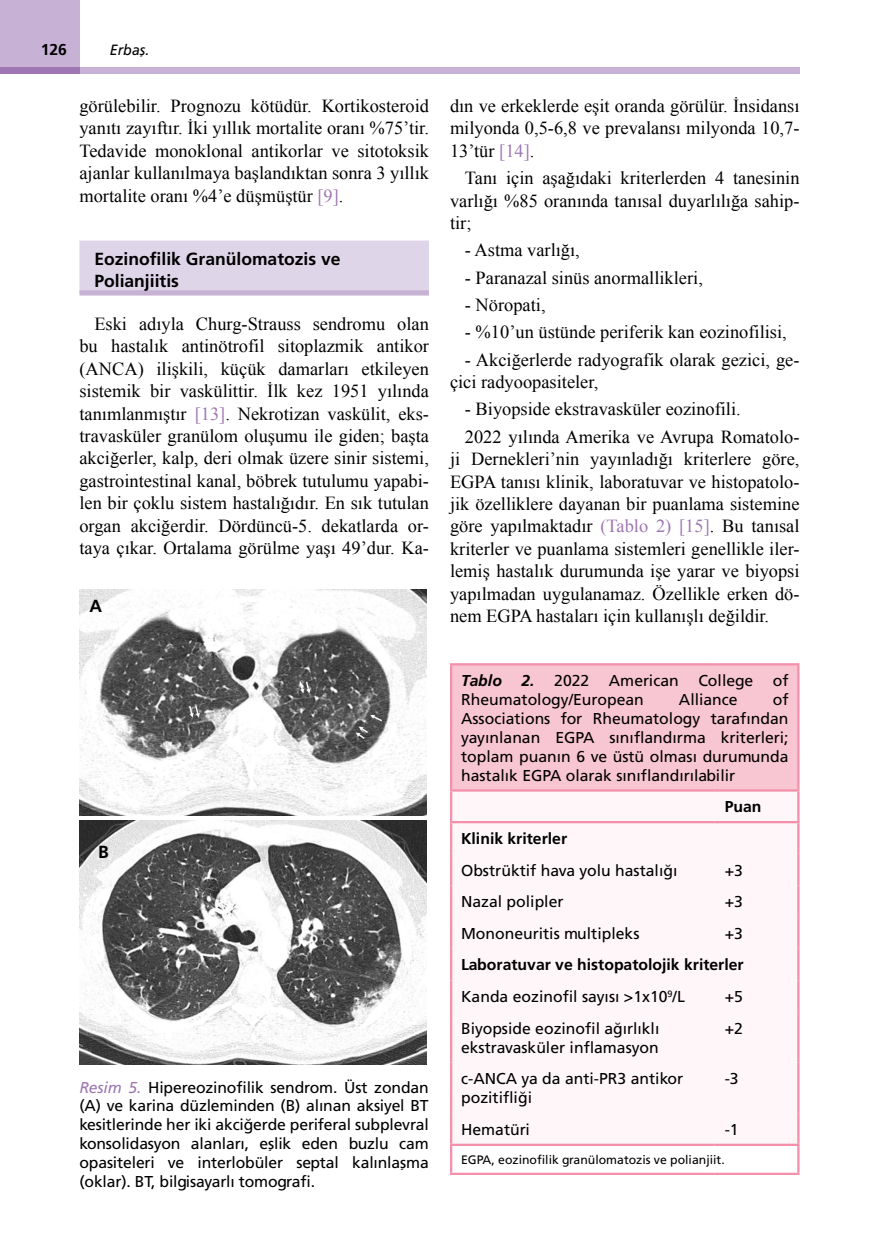
<style>
.page{position:relative;width:879px;height:1260px;background:#fff}
.page>*{position:absolute;margin:0;border:0;box-sizing:border-box;transform-origin:0 0}
.YAZI{font:18.38px/22.4px "Times New Roman";color:#000;text-align:justify}
.İKİ_SATIR{font:17.5px/22.1px "Frutiger Bold Tr";color:#000}
.RESİM-ALTI{font:17.5px "Frutiger Bold Tr";color:#000}
.RESİM-ALTI-2{font:15.75px/18.9px "Frutiger Normal Tr";letter-spacing:-.01em;color:#000;text-align:justify}
.TABLO-BASI{font:15.75px/18.9px "Frutiger Normal Tr";color:#000}
.TABLO-YAZI{font:15.75px/18.9px "Frutiger Normal Tr";color:#000}
.TABLO-YAZI-2{font:15.75px "Frutiger Bold Tr";color:#000}
.TABLO-ARA{font:15.75px "Frutiger Bold Tr";color:#000}
.t1{font:14.88px "Frutiger Italic Tr";color:#000;scale:.96 1}
.TABLO-ALTI{font:12.25px "Frutiger Normal Tr";color:#000}
.s1{color:#9e76b3}
.s2{font-family:"Frutiger Italic Tr";color:#9e76b3}
.s3{font-family:"Frutiger Bold Italic Tr"}
</style>
<div class="page">
<div style="left:79px;top:67px;width:720px;height:7px;background:#c7b2d5"></div>
<div style="left:0;top:0;width:79px;height:74px;background:#c7b2d5"></div>
<div style="left:0;top:67px;width:79px;height:7px;background:#9e76b3"></div>
<div style="left:79px;top:241px;width:350px;height:52px;background:#ded5e9"></div>
<div style="left:79px;top:290px;width:350px;height:6px;background:#c7b2d5"></div>
<div style="left:451px;top:664px;width:347px;height:126px;background:#f8c5d2"></div>
<div style="left:452px;top:792px;width:344px;height:352px;background:#fef6f9"></div>
<hr style="left:450px;top:789px;width:264px;height:3px;background:#f490ab">
<hr style="left:714px;top:789px;width:85px;height:3px;background:#f490ab">
<hr style="left:450px;top:821px;width:264px;height:2px;background:#f490ab">
<hr style="left:714px;top:821px;width:85px;height:2px;background:#f490ab">
<hr style="left:450px;top:1144px;width:264px;height:2px;background:#f490ab">
<hr style="left:714px;top:1144px;width:85px;height:2px;background:#f490ab">
<hr style="left:450px;top:663px;width:264px;height:2px;background:#f490ab">
<hr style="left:450px;top:665px;width:2px;height:124px;background:#f490ab">
<hr style="left:714px;top:663px;width:85px;height:2px;background:#f490ab">
<hr style="left:796px;top:665px;width:3px;height:124px;background:#f490ab">
<hr style="left:450px;top:792px;width:2px;height:29px;background:#f490ab">
<hr style="left:796px;top:792px;width:3px;height:29px;background:#f490ab">
<hr style="left:450px;top:823px;width:2px;height:31px;background:#f490ab">
<hr style="left:796px;top:823px;width:3px;height:31px;background:#f490ab">
<hr style="left:450px;top:854px;width:2px;height:31px;background:#f490ab">
<hr style="left:796px;top:854px;width:3px;height:31px;background:#f490ab">
<hr style="left:450px;top:885px;width:2px;height:32px;background:#f490ab">
<hr style="left:796px;top:885px;width:3px;height:32px;background:#f490ab">
<hr style="left:450px;top:917px;width:2px;height:32px;background:#f490ab">
<hr style="left:796px;top:917px;width:3px;height:32px;background:#f490ab">
<hr style="left:450px;top:949px;width:2px;height:31px;background:#f490ab">
<hr style="left:796px;top:949px;width:3px;height:31px;background:#f490ab">
<hr style="left:450px;top:980px;width:2px;height:32px;background:#f490ab">
<hr style="left:796px;top:980px;width:3px;height:32px;background:#f490ab">
<hr style="left:450px;top:1012px;width:2px;height:51px;background:#f490ab">
<hr style="left:796px;top:1012px;width:3px;height:51px;background:#f490ab">
<hr style="left:450px;top:1063px;width:2px;height:50px;background:#f490ab">
<hr style="left:796px;top:1063px;width:3px;height:50px;background:#f490ab">
<hr style="left:450px;top:1113px;width:2px;height:31px;background:#f490ab">
<hr style="left:796px;top:1113px;width:3px;height:31px;background:#f490ab">
<hr style="left:450px;top:1146px;width:2px;height:27px;background:#f490ab">
<hr style="left:796px;top:1146px;width:3px;height:27px;background:#f490ab">
<hr style="left:450px;top:1173px;width:264px;height:2px;background:#f490ab">
<hr style="left:714px;top:1173px;width:85px;height:2px;background:#f490ab">
<img style="left:79px;top:590px;width:347px;height:225px">
<img style="left:80px;top:821px;width:346px;height:243px">
<p class="TABLO-YAZI-2" style="left:41px;top:40px;width:28px">126</p>
<p class="t1" style="left:110px;top:41px;width:43px">Erbaş.</p>
<p class="YAZI" style="left:79px;top:94px;width:351px">görülebilir. Prognozu kötüdür. Kortikosteroid yanıtı zayıftır. İki yıllık mortalite oranı %75’tir.<br>Tedavide monoklonal antikorlar ve sitotoksik ajanlar kullanılmaya başlandıktan sonra 3 yıllık mortalite oranı %4’e düşmüştür <span class="s1">[9]</span>.</p>
<p class="İKİ_SATIR" style="left:94px;top:248px;width:248px">Eozinofilik Granülomatozis ve<br>Polianjiitis</p>
<p class="YAZI" style="left:79px;top:312px;width:351px;text-indent:15px">Eski adıyla Churg-Strauss sendromu olan bu hastalık antinötrofil sitoplazmik antikor (ANCA) ilişkili, küçük damarları etkileyen sistemik bir vaskülittir. İlk kez 1951 yılında tanımlanmıştır <span class="s1">[13]</span>. Nekrotizan vaskülit, eks&shy;travasküler granülom oluşumu ile giden; başta akciğerler, kalp, deri olmak üzere sinir sistemi, gastrointestinal kanal, böbrek tutulumu yapabi&shy;len bir çoklu sistem hastalığıdır. En sık tutulan organ akciğerdir. Dördüncü-5. dekatlarda or&shy;taya çıkar. Ortalama görülme yaşı 49’dur. Ka-</p>
<p class="RESİM-ALTI" style="left:89px;top:596px;width:14px">A</p>
<p class="RESİM-ALTI" style="left:98px;top:841px;width:12px">B</p>
<p class="RESİM-ALTI-2" style="left:79px;top:1078px;width:350px"><span class="s2">Resim 5.</span> Hipereozinofilik sendrom. Üst zondan (A) ve karina düzleminden (B) alınan aksiyel BT kesitlerinde her iki akciğerde periferal subplevral konsolidasyon alanları, eşlik eden buzlu cam opasiteleri ve interlobüler septal kalınlaşma (oklar). BT, bilgisayarlı tomografi.</p>
<p class="YAZI" style="left:450px;top:94px;width:351px">dın ve erkeklerde eşit oranda görülür. İnsidansı milyonda 0,5-6,8 ve prevalansı milyonda 10,7- 13’tür <span class="s1">[14]</span>.</p>
<p class="YAZI" style="left:450px;top:166px;width:351px;text-indent:15px">Tanı için aşağıdaki kriterlerden 4 tanesinin varlığı %85 oranında tanısal duyarlılığa sahip&shy;tir;</p>
<p class="YAZI" style="left:464px;top:239px;width:116px">- Astma varlığı,</p>
<p class="YAZI" style="left:464px;top:266px;width:239px">- Paranazal sinüs anormallikleri,</p>
<p class="YAZI" style="left:464px;top:293px;width:82px">- Nöropati,</p>
<p class="YAZI" style="left:464px;top:321px;width:323px">- %10’un üstünde periferik kan eozinofilisi,</p>
<p class="YAZI" style="left:450px;top:348px;width:351px;text-indent:15px">- Akciğerlerde radyografik olarak gezici, ge&shy;çici radyoopasiteler,</p>
<p class="YAZI" style="left:464px;top:398px;width:277px">- Biyopside ekstravasküler eozinofili.</p>
<p class="YAZI" style="left:450px;top:425px;width:351px;text-indent:15px">2022 yılında Amerika ve Avrupa Romatolo&shy;ji Dernekleri’nin yayınladığı kriterlere göre, EGPA tanısı klinik, laboratuvar ve histopatolo&shy;jik özelliklere dayanan bir puanlama sistemine göre yapılmaktadır <span class="s1">(Tablo 2) [15]</span>. Bu tanısal kriterler ve puanlama sistemleri genellikle iler&shy;lemiş hastalık durumunda işe yarar ve biyopsi yapılmadan uygulanamaz. Özellikle erken dö&shy;nem EGPA hastaları için kullanışlı değildir.</p>
<p class="TABLO-BASI" style="left:461px;top:671px;width:329px"><span class="s3">Tablo 2.</span> 2022 American College of<br>Rheumatology/European</p>
<p class="TABLO-BASI" style="left:461px;top:690px;width:329px;text-align:justify;text-indent:311px">of Associations for Rheumatology tarafından yayınlanan EGPA sınıflandırma kriterleri; toplam puanın 6 ve üstü olması durumunda hastalık EGPA olarak sınıflandırılabilir</p>
<p class="TABLO-ARA" style="left:724px;top:797px;width:38px">Puan</p>
<p class="TABLO-YAZI-2" style="left:461px;top:829px;width:107px">Klinik kriterler</p>
<p class="TABLO-YAZI" style="left:461px;top:860px;width:218px">Obstrüktif hava yolu hastalığı</p>
<p class="TABLO-YAZI" style="left:724px;top:860px;width:20px">+3</p>
<p class="TABLO-YAZI" style="left:461px;top:892px;width:104px">Nazal polipler</p>
<p class="TABLO-YAZI" style="left:724px;top:892px;width:20px">+3</p>
<p class="TABLO-YAZI" style="left:461px;top:924px;width:180px">Mononeuritis multipleks</p>
<p class="TABLO-YAZI" style="left:724px;top:924px;width:20px">+3</p>
<p class="TABLO-YAZI-2" style="left:461px;top:956px;width:284px">Laboratuvar ve histopatolojik kriterler</p>
<p class="TABLO-YAZI" style="left:461px;top:987px;width:225px">Kanda eozinofil sayısı &gt;1x10<sup>9</sup>/L</p>
<p class="TABLO-YAZI" style="left:724px;top:987px;width:20px">+5</p>
<p class="TABLO-YAZI" style="left:461px;top:1019px;width:200px">Biyopside eozinofil ağırlıklı ekstravasküler inflamasyon</p>
<p class="TABLO-YAZI" style="left:724px;top:1019px;width:20px">+2</p>
<p class="TABLO-YAZI" style="left:461px;top:1069px;width:223px">c-ANCA ya da anti-PR3 antikor pozitifliği</p>
<p class="TABLO-YAZI" style="left:724px;top:1069px;width:16px">-3</p>
<p class="TABLO-YAZI" style="left:461px;top:1120px;width:70px">Hematüri</p>
<p class="TABLO-YAZI" style="left:724px;top:1120px;width:16px">-1</p>
<p class="TABLO-ALTI" style="left:461px;top:1152px;width:265px">EGPA, eozinofilik granülomatozis ve polianjiit.</p>
<p class="TABLO-BASI" style="left:678px;top:690px;width:60px">Alliance</p>
</div>
